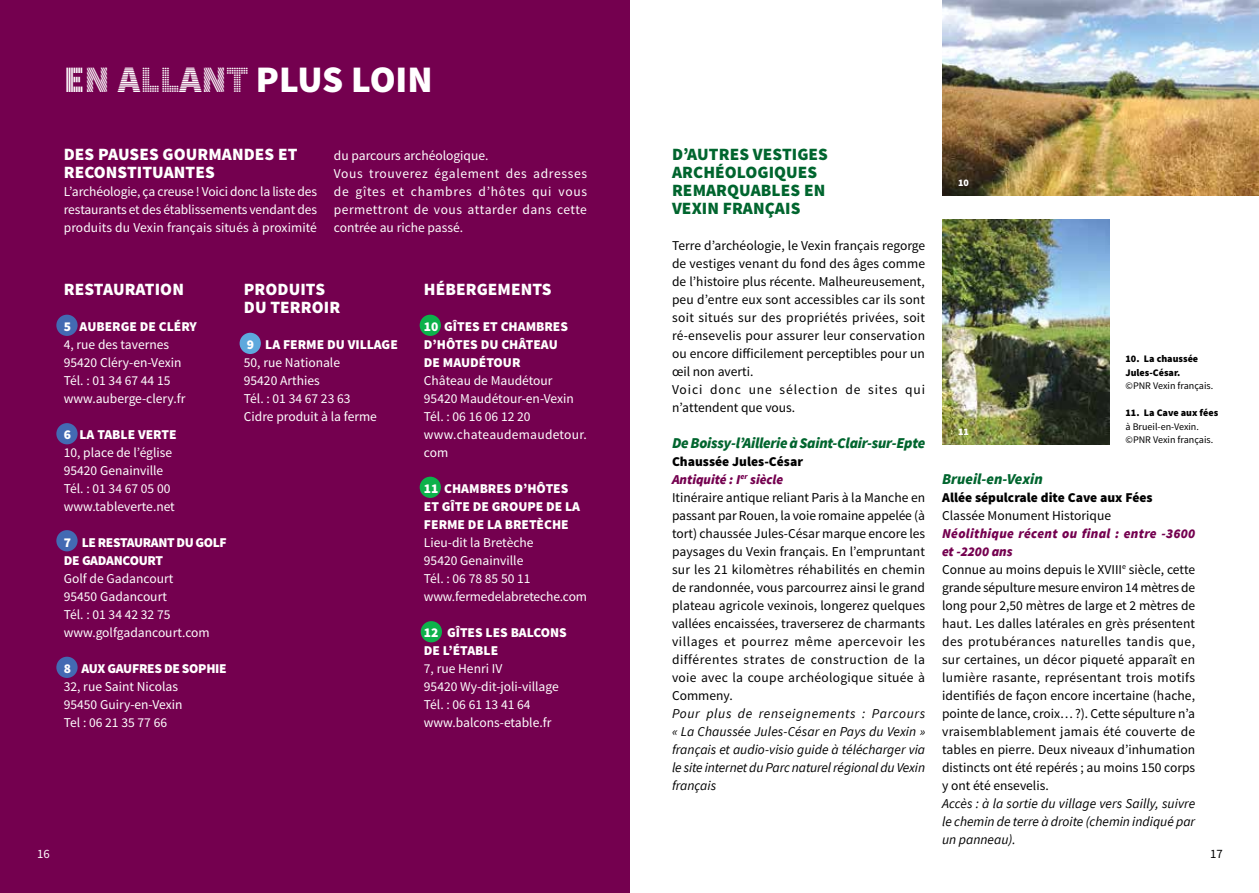
<style>
.page{position:relative;width:1259px;height:893px;background:#fff}
.page>*{position:absolute;margin:0;border:0;box-sizing:border-box;transform-origin:0 0}
.t1{font:37.5px "Source Sans Pro DISPLAY";color:#fff}
.t2{font:900 17.25px/18px "Source Sans Pro";letter-spacing:.005em;color:#fff}
.t3{font:900 17.25px/18px "Source Sans Pro";letter-spacing:.005em;color:#00652e}
.t4{font:italic 900 15px "Source Sans Pro";letter-spacing:-.015em;color:#00652e}
.t5{font:13.5px/18px "Source Sans Pro";color:#000}
.t6{font:13.5px/18px "Source Sans Pro";color:#fff}
.t7{font:italic 13.5px/18px "Source Sans Pro";letter-spacing:-.005em;color:#000;text-align:justify}
.t8{font:900 13.5px/18px "Source Sans Pro";color:#fff}
.t9{font:13.5px/18px "Source Sans Pro";letter-spacing:.035em;color:#fff}
.t10{font:900 13.5px/18px "Source Sans Pro";letter-spacing:-.025em;color:#fff}
.t11{font:900 13.5px "Source Sans Pro";color:#000}
.t12{font:900 13.5px "Source Sans Pro";letter-spacing:-.02em;color:#fff}
.t13{font:12.75px "Source Sans Pro";color:#fff}
.t14{font:12.75px "Source Sans Pro";color:#000}
.t15{font:10.05px/13.5px "Source Sans Pro";color:#000}
.t16{font:900 10.05px/13.5px "Source Sans Pro";color:#000}
.t17{font:900 10.05px "Source Sans Pro";color:#fff}
.s1{font-family:"Source Sans Pro";font-weight:900}
.s2{font-weight:900}
.s3{font-weight:900;font-style:italic;color:#74004f}
</style>
<div class="page">
<div style="left:0;top:0;width:629px;height:893px;background:#74004f"></div>
<div style="left:420px;top:315px;width:21px;height:21px;background:#0db14b;border-radius:50%"></div>
<div style="left:420px;top:477px;width:21px;height:21px;background:#0db14b;border-radius:50%"></div>
<div style="left:421px;top:621px;width:21px;height:21px;background:#0db14b;border-radius:50%"></div>
<div style="left:56px;top:315px;width:22px;height:21px;background:#436ab3;border-radius:50%"></div>
<div style="left:240px;top:333px;width:21px;height:21px;background:#5da9dd;border-radius:50%"></div>
<div style="left:56px;top:423px;width:22px;height:21px;background:#436ab3;border-radius:50%"></div>
<div style="left:56px;top:530px;width:22px;height:21px;background:#436ab3;border-radius:50%"></div>
<div style="left:56px;top:657px;width:22px;height:21px;background:#436ab3;border-radius:50%"></div>
<img style="left:942px;top:219px;width:167px;height:225px">
<img style="left:942px;top:0;width:317px;height:196px">
<h1 class="t1" style="left:64px;top:60px;width:370px">EN ALLANT <span class="s1">PLUS LOIN</span></h1>
<p class="t2" style="left:64px;top:146px;width:235px">DES PAUSES GOURMANDES ET<br>RECONSTITUANTES</p>
<p class="t6" style="left:64px;top:182px;width:255px;text-align:justify">L’archéologie, ça creuse ! Voici donc la liste des restaurants et des établissements vendant des produits du Vexin français situés à proximité</p>
<p class="t9" style="left:334px;top:146px;width:255px">du parcours archéologique.<br>Vous trouverez également des adresses de gîtes et chambres d’hôtes qui vous permettront de vous attarder dans cette contrée au riche passé.</p>
<p class="t2" style="left:64px;top:281px;width:122px">RESTAURATION</p>
<p class="t8" style="left:64px;top:318px;width:135px">5 AUBERGE DE CLÉRY</p>
<p class="t6" style="left:64px;top:335px;width:123px">4, rue des tavernes<br>95420 Cléry-en-Vexin<br>Tél. : 01 34 67 44 15 www.auberge-clery.fr</p>
<p class="t8" style="left:64px;top:426px;width:114px">6 LA TABLE VERTE</p>
<p class="t6" style="left:64px;top:443px;width:113px">10, place de l’église<br>95420 Genainville<br>Tél. : 01 34 67 05 00 www.tableverte.net</p>
<p class="t10" style="left:64px;top:534px;width:164px">7 LE RESTAURANT DU GOLF<br>DE GADANCOURT</p>
<p class="t6" style="left:64px;top:569px;width:147px">Golf de Gadancourt<br>95450 Gadancourt<br>Tél. : 01 34 42 32 75 www.golfgadancourt.com</p>
<p class="t12" style="left:64px;top:659px;width:164px">8 AUX GAUFRES DE SOPHIE</p>
<p class="t6" style="left:64px;top:677px;width:120px">32, rue Saint Nicolas<br>95450 Guiry-en-Vexin<br>Tel : 06 21 35 77 66</p>
<p class="t2" style="left:244px;top:281px;width:98px">PRODUITS<br>DU TERROIR</p>
<p class="t8" style="left:247px;top:336px;width:153px">9 LA FERME DU VILLAGE</p>
<p class="t6" style="left:244px;top:353px;width:135px">50, rue Nationale<br>95420 Arthies<br>Tél. : 01 34 67 23 63<br>Cidre produit à la ferme</p>
<p class="t2" style="left:424px;top:281px;width:129px">HÉBERGEMENTS</p>
<p class="t8" style="left:424px;top:318px;width:146px">10 GÎTES ET CHAMBRES<br>D’HÔTES DU CHÂTEAU<br>DE MAUDÉTOUR</p>
<p class="t6" style="left:424px;top:371px;width:165px">Château de Maudétour<br>95420 Maudétour-en-Vexin<br>Tél. : 06 16 06 12 20 www.chateaudemaudetour. com</p>
<p class="t8" style="left:424px;top:480px;width:158px">11 CHAMBRES D’HÔTES<br>ET GÎTE DE GROUPE DE LA<br>FERME DE LA BRETÈCHE</p>
<p class="t6" style="left:424px;top:533px;width:165px">Lieu-dit la Bretèche<br>95420 Genainville<br>Tél. : 06 78 85 50 11 www.fermedelabreteche.com</p>
<p class="t8" style="left:424px;top:624px;width:144px">12 GÎTES LES BALCONS<br>DE L’ÉTABLE</p>
<p class="t6" style="left:424px;top:659px;width:136px">7, rue Henri IV<br>95420 Wy-dit-joli-village<br>Tél. : 06 61 13 41 64 www.balcons-etable.fr</p>
<p class="t3" style="left:672px;top:146px;width:157px">D’AUTRES VESTIGES<br>ARCHÉOLOGIQUES<br>REMARQUABLES EN<br>VEXIN FRANÇAIS</p>
<p class="t5" style="left:672px;top:236px;width:255px">Terre d’archéologie, le Vexin français regorge de vestiges venant du fond des âges comme de l’histoire plus récente. Malheureusement, peu d’entre eux sont accessibles car ils sont soit situés sur des propriétés privées, soit ré-ensevelis pour assurer leur conservation ou encore difficilement perceptibles pour un œil non averti.<br>Voici donc une sélection de sites qui n’attendent que vous.</p>
<p class="t4" style="left:672px;top:433px;width:255px">De Boissy-l’Aillerie à Saint-Clair-sur-Epte</p>
<p class="t5" style="left:672px;top:452px;width:255px"><span class="s2">CHAUSSÉE JULES-CÉSAR<br></span><span class="s3">Antiquité : I</span><sup>er</sup> <span class="s3">siècle<br></span>Itinéraire antique reliant Paris à la Manche en passant par Rouen, la voie romaine appelée (à tort) chaussée Jules-César marque encore les paysages du Vexin français. En l’empruntant sur les 21 kilomètres réhabilités en chemin de randonnée, vous parcourrez ainsi le grand plateau agricole vexinois, longerez quelques vallées encaissées, traverserez de charmants villages et pourrez même apercevoir les différentes strates de construction de la voie avec la coupe archéologique située à Commeny.</p>
<p class="t7" style="left:672px;top:704px;width:255px">Pour plus de renseignements : Parcours « La Chaussée Jules-César en Pays du Vexin » français et audio-visio guide à télécharger via le site internet du Parc naturel régional du Vexin français</p>
<p class="t17" style="left:958px;top:176px;width:12px">10</p>
<p class="t17" style="left:958px;top:425px;width:12px">11</p>
<p class="t16" style="left:1125px;top:353px;width:74px">10. LA CHAUSSÉE<br>JULES-CÉSAR.</p>
<p class="t15" style="left:1125px;top:379px;width:89px">©PNR Vexin français.</p>
<p class="t16" style="left:1125px;top:407px;width:94px">11. LA CAVE AUX FÉES</p>
<p class="t15" style="left:1125px;top:420px;width:89px">à Brueil-en-Vexin. ©PNR Vexin français.</p>
<p class="t4" style="left:942px;top:469px;width:102px">Brueil-en-Vexin</p>
<p class="t11" style="left:942px;top:488px;width:212px">ALLÉE SÉPULCRALE DITE CAVE AUX FÉES</p>
<p class="t5" style="left:942px;top:506px;width:170px">Classée Monument Historique</p>
<p class="t5" style="left:942px;top:524px;width:255px"><span class="s3">Néolithique récent ou final : entre -3600 et -2200 ans<br></span>Connue au moins depuis le XVIII<sup>e</sup> siècle, cette grande sépulture mesure environ 14 mètres de long pour 2,50 mètres de large et 2 mètres de haut. Les dalles latérales en grès présentent des protubérances naturelles tandis que, sur certaines, un décor piqueté apparaît en lumière rasante, représentant trois motifs identifiés de façon encore incertaine (hache, pointe de lance, croix… ?). Cette sépulture n’a vraisemblablement jamais été couverte de tables en pierre. Deux niveaux d’inhumation distincts ont été repérés ; au moins 150 corps y ont été ensevelis.</p>
<p class="t7" style="left:942px;top:794px;width:255px">Accès : à la sortie du village vers Sailly, suivre le chemin de terre à droite (chemin indiqué par un panneau).</p>
<p class="t13" style="left:37px;top:846px;width:14px">16</p>
<p class="t14" style="left:1210px;top:846px;width:14px">17</p>
</div>
